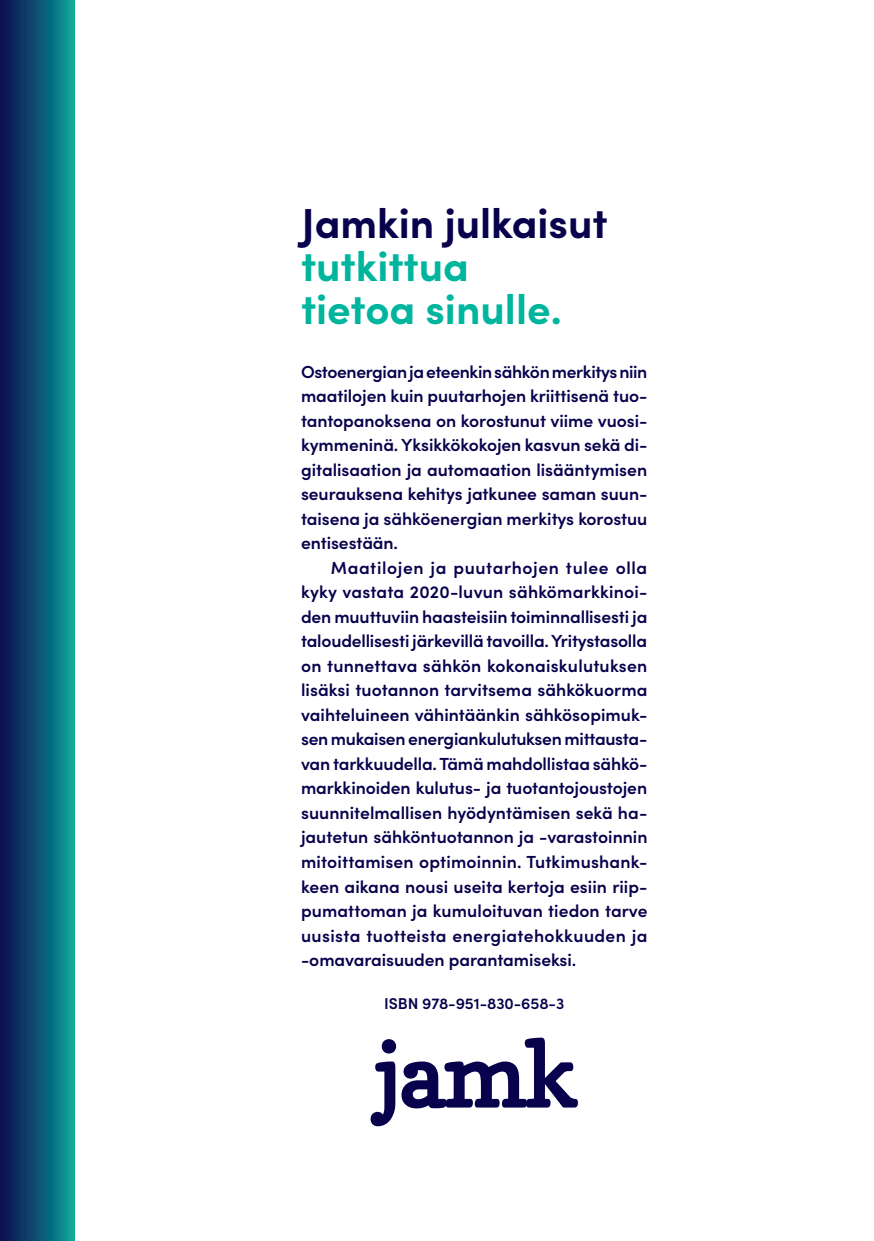
<style>
.page{position:relative;width:874px;height:1241px;background:#fff}
.page>*{position:absolute;margin:0;border:0;box-sizing:border-box;transform-origin:0 0}
.Takakannen_teksti_Mi{font:700 42px "Sofia Pro";color:#00b59d}
.Takakannen_teksti_Mi-2{font:700 42px "Sofia Pro";color:#08014c}
.Takakannen_teksti_So{font:600 17.5px/24.5px "Sofia Pro";letter-spacing:-.005em;color:#08014c;text-align:justify}
.Takakannen_teksti_Mi-3{font:600 17.5px/24.5px "Sofia Pro";letter-spacing:-.005em;color:#08014c;text-align:justify}
.Takakannen_teksti_Mi-4{font:600 15.75px "Sofia Pro";letter-spacing:-.005em;color:#08014c}
</style>
<div class="page">
<div style="left:0;top:0;width:74px;height:1240px;background:linear-gradient(to right,#0c094e,#0d9e99)"></div>
<svg style="left:370px;top:1037px;width:207px;height:88px"></svg>
<p class="Takakannen_teksti_Mi-2" style="left:301px;top:191px;width:307px">Jamkin julkaisut</p>
<p class="Takakannen_teksti_Mi" style="left:301px;top:234px;width:169px">tutkittua</p>
<p class="Takakannen_teksti_Mi" style="left:301px;top:276px;width:262px">tietoa sinulle.</p>
<p class="Takakannen_teksti_Mi-3" style="left:301px;top:358px;width:348px">Ostoenergian ja eteenkin sähkön merkitys niin maatilojen kuin puutarhojen kriittisenä tuo&shy;tantopanoksena on korostunut viime vuosi&shy;kymmeninä. Yksikkökokojen kasvun sekä di&shy;gitalisaation ja automaation lisääntymisen seurauksena kehitys jatkunee saman suun&shy;taisena ja sähköenergian merkitys korostuu entisestään.</p>
<p class="Takakannen_teksti_So" style="left:301px;top:554px;width:348px;text-indent:30px">Maatilojen ja puutarhojen tulee olla kyky vastata 2020-luvun sähkömarkkinoi&shy;den muuttuviin haasteisiin toiminnallisesti ja taloudellisesti järkevillä tavoilla. Yritystasolla on tunnettava sähkön kokonaiskulutuksen lisäksi tuotannon tarvitsema sähkökuorma vaihteluineen vähintäänkin sähkösopimuk&shy;sen mukaisen energiankulutuksen mittausta&shy;van tarkkuudella. Tämä mahdollistaa sähkö&shy;markkinoiden kulutus- ja tuotantojoustojen suunnitelmallisen hyödyntämisen sekä ha&shy;jautetun sähköntuotannon ja -varastoinnin mitoittamisen optimoinnin. Tutkimushank&shy;keen aikana nousi useita kertoja esiin riip&shy;pumattoman ja kumuloituvan tiedon tarve uusista tuotteista energiatehokkuuden ja -omavaraisuuden parantamiseksi.</p>
<p class="Takakannen_teksti_Mi-4" style="left:384px;top:991px;width:181px">ISBN 978-951-830-658-3</p>
</div>
